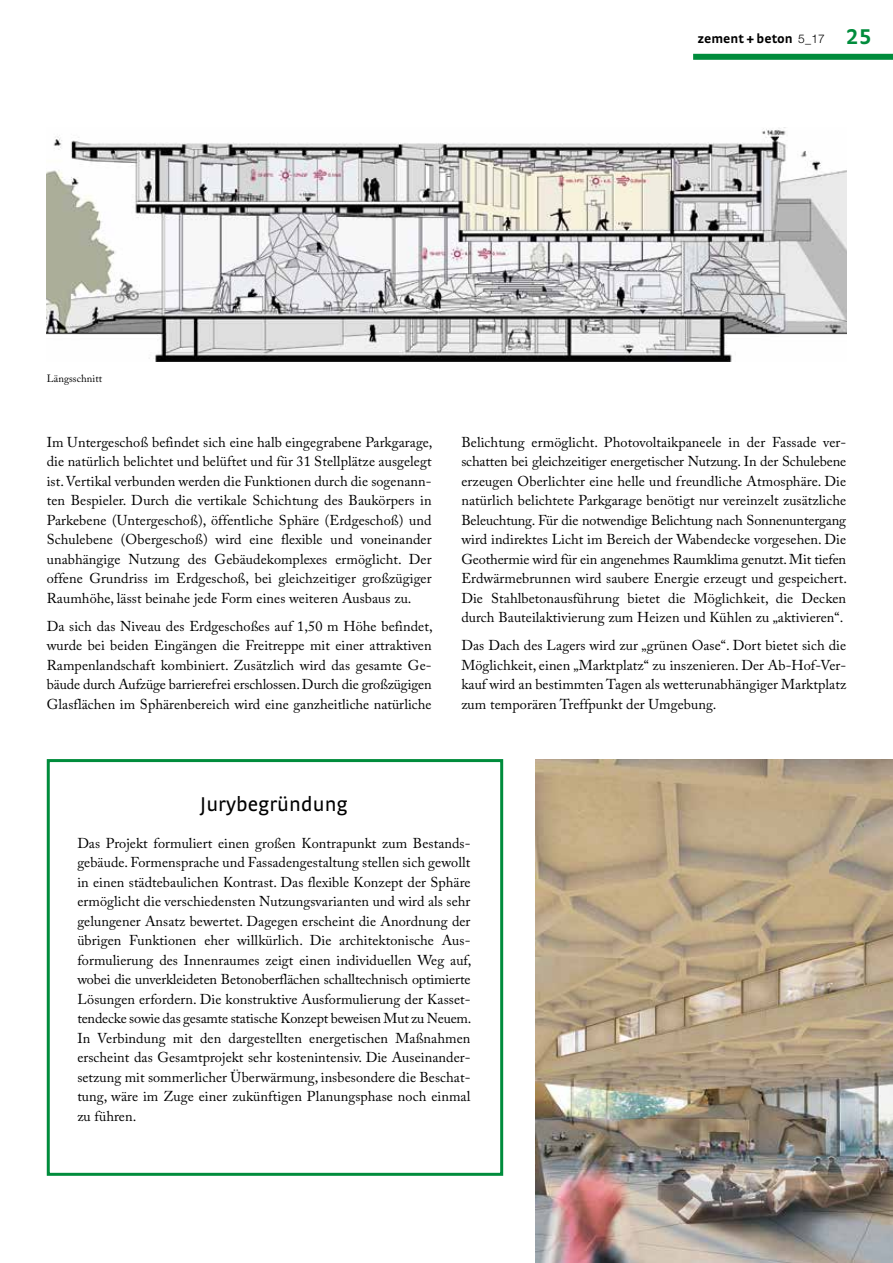
<style>
.page{position:relative;width:893px;height:1263px;background:#fff}
.page>*{position:absolute;margin:0;border:0;box-sizing:border-box;transform-origin:0 0}
.t1{font:21px "Strada TF";letter-spacing:.005em;color:#000}
.t2{font:14.25px/19.5px "Adobe Caslon Pro";letter-spacing:.005em;color:#000;text-align:justify}
.t3{font:700 13.5px "Strada";color:#000}
.t4{font:10.5px "Adobe Caslon Pro";letter-spacing:.005em;color:#000}
.s1{font-family:"Helvetica Neue LT";font-weight:300;font-size:12px}
.s2{font-family:"Strada TF";font-size:22.5px;color:#008c3c}
</style>
<div class="page">
<div style="left:693px;top:54px;width:200px;height:6px;background:#008c3c"></div>
<div style="left:47px;top:759px;width:456px;height:417px;border:3px solid #008c3c"></div>
<img style="left:536px;top:759px;width:357px;height:504px">
<img style="left:47px;top:127px;width:799px;height:234px">
<p class="t3" style="left:697px;top:31px;width:176px">zement + beton <span class="s1">5_17</span> <span class="s2">25</span></p>
<p class="t4" style="left:47px;top:372px;width:57px">Längsschnitt</p>
<p class="t2" style="left:47px;top:432px;width:387px">Im Untergeschoß befindet sich eine halb eingegrabene Parkgarage, die natürlich belichtet und belüftet und für 31 Stellplätze ausgelegt ist. Vertikal verbunden werden die Funktionen durch die sogenann&shy;ten Bespieler. Durch die vertikale Schichtung des Baukörpers in Parkebene (Untergeschoß), öffentliche Sphäre (Erdgeschoß) und Schulebene (Obergeschoß) wird eine flexible und voneinander unabhängige Nutzung des Gebäudekomplexes ermöglicht. Der offene Grundriss im Erdgeschoß, bei gleichzeitiger großzügiger Raumhöhe, lässt beinahe jede Form eines weiteren Ausbaus zu.</p>
<p class="t2" style="left:47px;top:616px;width:387px">Da sich das Niveau des Erdgeschoßes auf 1,50 m Höhe befindet, wurde bei beiden Eingängen die Freitreppe mit einer attraktiven Rampenlandschaft kombiniert. Zusätzlich wird das gesamte Ge&shy;bäude durch Aufzüge barrierefrei erschlossen. Durch die großzügigen Glasflächen im Sphärenbereich wird eine ganzheitliche natürliche</p>
<p class="t2" style="left:461px;top:432px;width:387px">Belichtung ermöglicht. Photovoltaikpaneele in der Fassade ver&shy;schatten bei gleichzeitiger energetischer Nutzung. In der Schulebene erzeugen Oberlichter eine helle und freundliche Atmosphäre. Die natürlich belichtete Parkgarage benötigt nur vereinzelt zusätzliche Beleuchtung. Für die notwendige Belichtung nach Sonnenuntergang wird indirektes Licht im Bereich der Wabendecke vorgesehen. Die Geothermie wird für ein angenehmes Raumklima genutzt. Mit tiefen Erdwärmebrunnen wird saubere Energie erzeugt und gespeichert.<br>Die Stahlbetonausführung bietet die Möglichkeit, die Decken durch Bauteilaktivierung zum Heizen und Kühlen zu „aktivieren“.</p>
<p class="t2" style="left:461px;top:636px;width:386px">Das Dach des Lagers wird zur „grünen Oase“. Dort bietet sich die Möglichkeit, einen „Marktplatz“ zu inszenieren. Der Ab-Hof-Ver&shy;kauf wird an bestimmten Tagen als wetterunabhängiger Marktplatz zum temporären Treffpunkt der Umgebung.</p>
<h1 class="t1" style="left:200px;top:792px;width:149px">Jurybegründung</h1>
<p class="t2" style="left:77px;top:833px;width:396px;text-align:left">Das Projekt formuliert einen großen Kontrapunkt zum Bestands&shy;gebäude. Formensprache und Fassadengestaltung stellen sich gewollt in einen städtebaulichen Kontrast. Das flexible Konzept der Sphäre ermöglicht die verschiedensten Nutzungsvarianten und wird als sehr gelungener Ansatz bewertet. Dagegen erscheint die Anordnung der übrigen Funktionen eher willkürlich. Die architektonische Aus&shy;formulierung des Innenraumes zeigt einen individuellen Weg auf, wobei die unverkleideten Betonoberflächen schalltechnisch optimierte Lösungen erfordern. Die konstruktive Ausformulierung der Kasset&shy;tendecke sowie das gesamte statische Konzept beweisen Mut zu Neuem.<br>In Verbindung mit den dargestellten energetischen Maßnahmen erscheint das Gesamtprojekt sehr kostenintensiv. Die Auseinander&shy;setzung mit sommerlicher Überwärmung, insbesondere die Beschat&shy;tung, wäre im Zuge einer zukünftigen Planungsphase noch einmal zu führen.</p>
</div>
